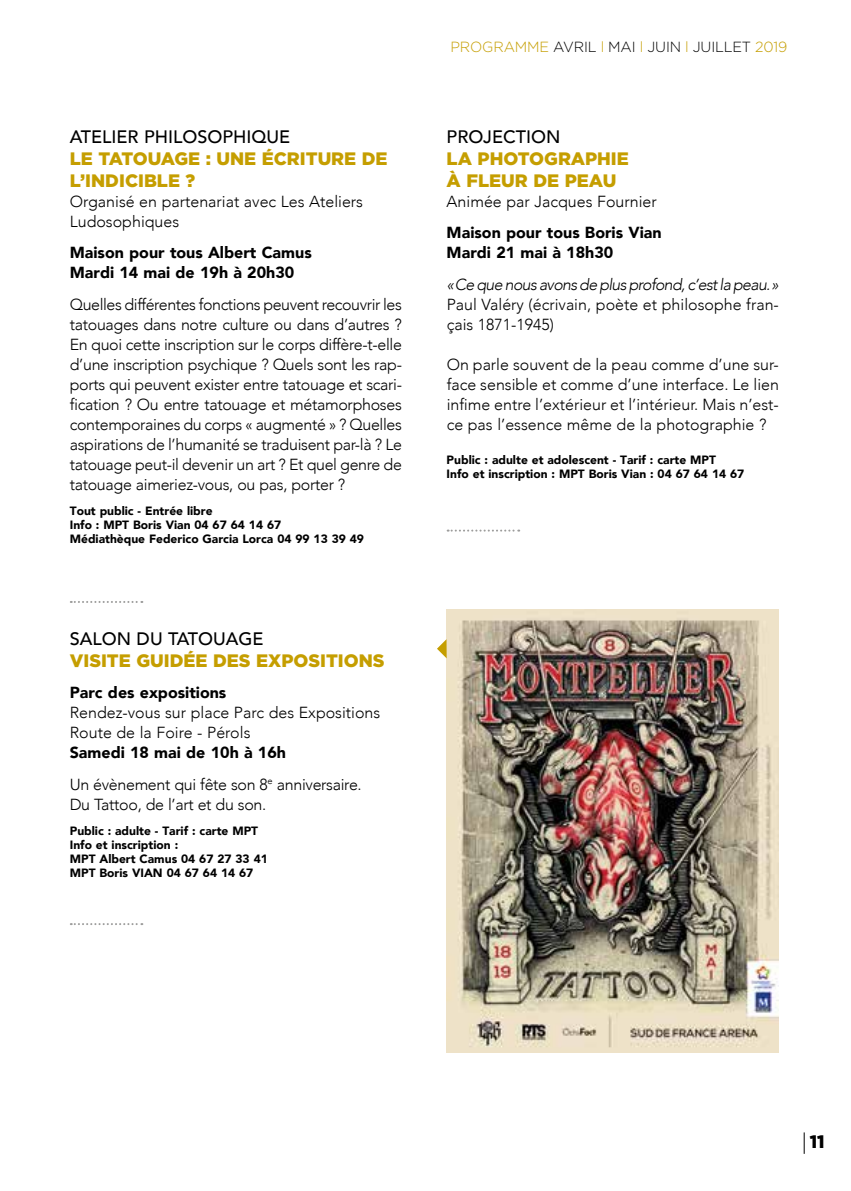
<style>
.page{position:relative;width:851px;height:1191px;background:#fff}
.page>*{position:absolute;margin:0;border:0;box-sizing:border-box;transform-origin:0 0}
.t1{font:900 18px/22px "Gotham";color:#c59e00}
.t2{font:500 18px "Avenir";color:#000}
.t3{font:900 18px "Gotham";color:#000}
.t4{font:300 16px/20px "Avenir";color:#000}
.t5{font:16px/20px "Avenir Black 3";color:#000}
.t6{font:300 16px/20px "Avenir";letter-spacing:-.02em;color:#000}
.t7{font:italic 300 16px "Avenir";letter-spacing:-.045em;color:#000}
.t8{font:300 14.6px "Gotham";letter-spacing:-.01em;color:#000}
.t9{font:12px/14px "Avenir Black 3";color:#000}
.s1{color:#c59e00}
</style>
<div class="page">
<svg style="left:803px;top:1132px;width:1px;height:21px"></svg>
<svg style="left:447px;top:529px;width:72px;height:2px"></svg>
<svg style="left:71px;top:601px;width:71px;height:2px"></svg>
<svg style="left:71px;top:923px;width:71px;height:2px"></svg>
<img style="left:446px;top:609px;width:332px;height:443px">
<svg style="left:437px;top:639px;width:9px;height:19px"></svg>
<p class="t2" style="left:70px;top:121px;width:222px">ATELIER PHILOSOPHIQUE</p>
<p class="t1" style="left:70px;top:147px;width:319px">LE TATOUAGE : UNE ÉCRITURE DE<br>L’INDICIBLE ?</p>
<p class="t4" style="left:70px;top:191px;width:295px">Organisé en partenariat avec Les Ateliers<br>Ludosophiques</p>
<p class="t5" style="left:70px;top:244px;width:243px">Maison pour tous Albert Camus<br>Mardi 14 mai de 19h à 20h30</p>
<p class="t4" style="left:70px;top:294px;width:334px;text-align:justify">Quelles différentes fonctions peuvent recouvrir les tatouages dans notre culture ou dans d’autres ?<br>En quoi cette inscription sur le corps diffère-t-elle d’une inscription psychique ? Quels sont les rap&shy;ports qui peuvent exister entre tatouage et scari&shy;fication ? Ou entre tatouage et métamorphoses contemporaines du corps « augmenté » ? Quelles aspirations de l’humanité se traduisent par-là ? Le tatouage peut-il devenir un art ? Et quel genre de tatouage aimeriez-vous, ou pas, porter ?</p>
<p class="t9" style="left:70px;top:504px;width:296px">Tout public - Entrée libre<br>Info : MPT Boris Vian 04 67 64 14 67<br>Médiathèque Federico Garcia Lorca 04 99 13 39 49</p>
<p class="t2" style="left:70px;top:623px;width:195px">SALON DU TATOUAGE</p>
<p class="t1" style="left:70px;top:649px;width:316px">VISITE GUIDÉE DES EXPOSITIONS</p>
<p class="t5" style="left:70px;top:684px;width:158px">Parc des expositions</p>
<p class="t4" style="left:70px;top:703px;width:312px">Rendez-vous sur place Parc des Expositions<br>Route de la Foire - Pérols</p>
<p class="t5" style="left:70px;top:744px;width:218px">Samedi 18 mai de 10h à 16h</p>
<p class="t6" style="left:70px;top:774px;width:293px">Un évènement qui fête son 8<sup>e</sup> anniversaire.<br>Du Tattoo, de l’art et du son.</p>
<p class="t9" style="left:70px;top:824px;width:199px">Public : adulte - Tarif : carte MPT<br>Info et inscription :<br>MPT Albert Camus 04 67 27 33 41<br>MPT Boris VIAN 04 67 64 14 67</p>
<p class="t8" style="left:450px;top:37px;width:338px"><span class="s1">PROGRAMME</span> AVRIL <span class="s1">l</span> MAI <span class="s1">l</span> JUIN <span class="s1">l</span> JUILLET <span class="s1">2019</span></p>
<p class="t2" style="left:446px;top:121px;width:115px">PROJECTION</p>
<p class="t1" style="left:446px;top:147px;width:184px">LA PHOTOGRAPHIE<br>À FLEUR DE PEAU</p>
<p class="t4" style="left:446px;top:191px;width:211px">Animée par Jacques Fournier</p>
<p class="t5" style="left:446px;top:224px;width:216px">Maison pour tous Boris Vian<br>Mardi 21 mai à 18h30</p>
<p class="t7" style="left:446px;top:274px;width:334px">«Ce que nous avons de plus profond, c’est la peau.»</p>
<p class="t4" style="left:446px;top:294px;width:334px">Paul Valéry (écrivain, poète et philosophe fran&shy;çais 1871-1945)</p>
<p class="t4" style="left:446px;top:354px;width:334px;text-align:justify">On parle souvent de la peau comme d’une sur&shy;face sensible et comme d’une interface. Le lien infime entre l’extérieur et l’intérieur. Mais n’est&shy;ce pas l’essence même de la photographie ?</p>
<p class="t9" style="left:446px;top:453px;width:299px">Public : adulte et adolescent - Tarif : carte MPT<br>Info et inscription : MPT Boris Vian : 04 67 64 14 67</p>
<p class="t3" style="left:809px;top:1129px;width:16px">11</p>
</div>
